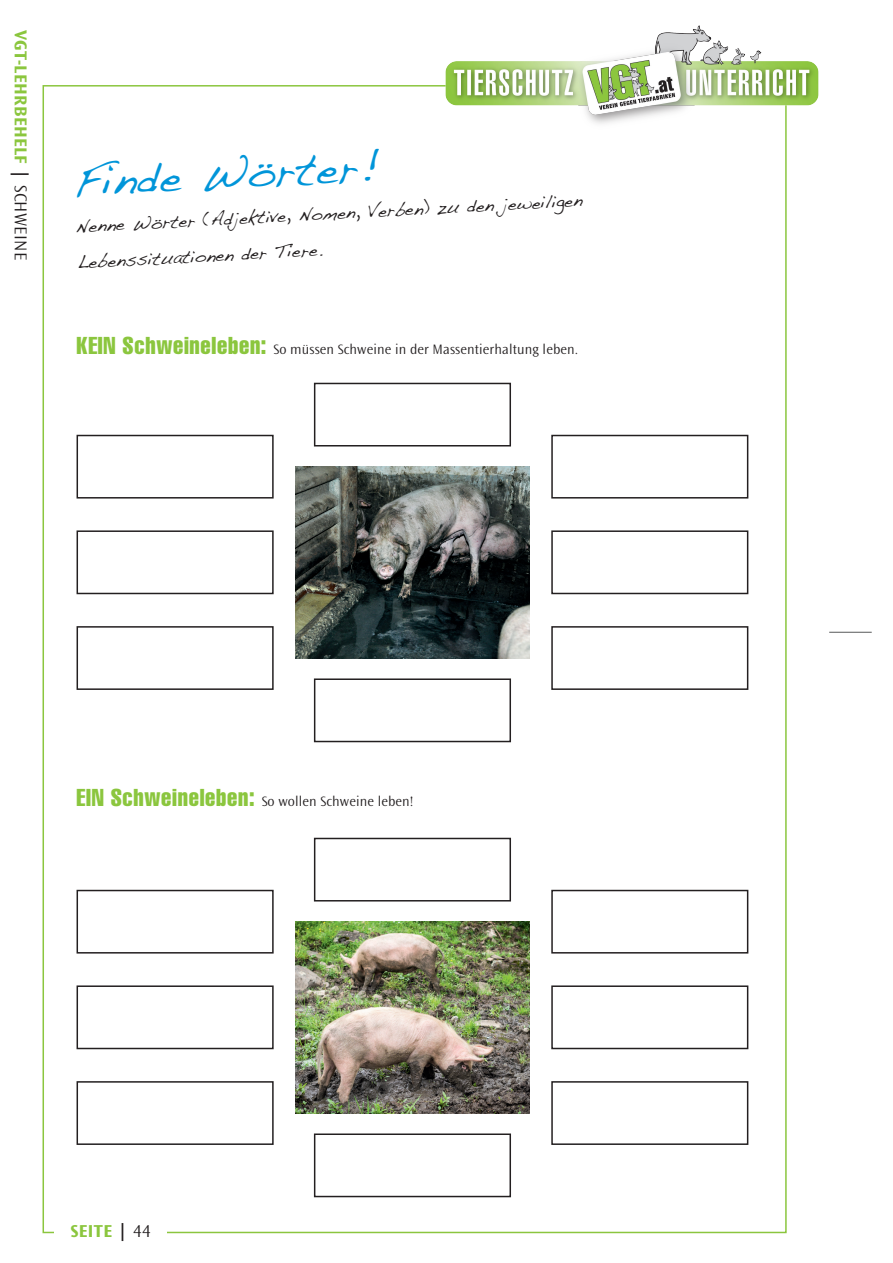
<style>
.page{position:relative;width:893px;height:1263px;background:#fff}
.page>*{position:absolute;margin:0;border:0;box-sizing:border-box;transform-origin:0 0}
.t1{font:45px "Handwriting Dakota";color:#0095d9}
.t2{font:18px/36px "Handwriting Dakota";color:#231f20}
.t3{font:700 18px "Ocean Sans Std";letter-spacing:.02em;color:#8bc63e}
.t4{font:300 14.25px "Ocean Sans Std";letter-spacing:.01em;color:#231f20}
.s1{color:#231f20}
.s2{font-weight:300;color:#231f20}
.s3{font-family:"Helvetica";font-weight:400;font-stretch:extra-condensed;font-size:24px;color:#8bc63e}
</style>
<div class="page">
<div style="left:43px;top:85px;width:744px;height:1148px;background:#fff;border:2px solid #8bc63e"></div>
<div style="left:54px;top:1224px;width:113px;height:27px;background:#fff"></div>
<hr style="left:829px;top:632px;width:43px;height:1px;background:#57585a">
<div style="left:77px;top:435px;width:197px;height:63px;border:2px solid #231f20"></div>
<div style="left:77px;top:626px;width:197px;height:64px;border:2px solid #231f20"></div>
<div style="left:77px;top:530px;width:197px;height:64px;border:2px solid #231f20"></div>
<div style="left:551px;top:435px;width:197px;height:63px;border:2px solid #231f20"></div>
<div style="left:551px;top:626px;width:197px;height:64px;border:2px solid #231f20"></div>
<div style="left:551px;top:530px;width:197px;height:64px;border:2px solid #231f20"></div>
<div style="left:314px;top:383px;width:197px;height:63px;border:2px solid #231f20"></div>
<div style="left:314px;top:678px;width:197px;height:64px;border:2px solid #231f20"></div>
<img style="left:296px;top:467px;width:233px;height:191px">
<div style="left:77px;top:890px;width:197px;height:63px;border:2px solid #231f20"></div>
<div style="left:77px;top:1081px;width:197px;height:64px;border:2px solid #231f20"></div>
<div style="left:77px;top:985px;width:197px;height:64px;border:2px solid #231f20"></div>
<div style="left:551px;top:890px;width:197px;height:63px;border:2px solid #231f20"></div>
<div style="left:551px;top:1081px;width:197px;height:64px;border:2px solid #231f20"></div>
<div style="left:551px;top:985px;width:197px;height:64px;border:2px solid #231f20"></div>
<div style="left:314px;top:838px;width:197px;height:63px;border:2px solid #231f20"></div>
<div style="left:314px;top:1133px;width:197px;height:64px;border:2px solid #231f20"></div>
<img style="left:296px;top:922px;width:233px;height:191px">
<img style="left:403px;top:25px;width:416px;height:108px">
<p class="t3" style="left:31px;top:30px;width:232px;rotate:90deg">VGT-LEHRBEHELF <span class="s1">|</span> <span class="s2">SCHWEINE</span></p>
<h1 class="t1" style="left:72px;top:155px;width:309px;rotate:-3deg">Finde Wörter!</h1>
<p class="t2" style="left:74px;top:208px;width:509px;rotate:-3deg">Nenne Wörter (Adjektive, Nomen, Verben) zu den jeweiligen<br>Lebenssituationen der Tiere.</p>
<p class="t4" style="left:77px;top:341px;width:503px"><span class="s3">KEIN Schweineleben:</span> So müssen Schweine in der Massentierhaltung leben.</p>
<p class="t4" style="left:77px;top:794px;width:339px"><span class="s3">EIN Schweineleben:</span> So wollen Schweine leben!</p>
<p class="t3" style="left:70px;top:1221px;width:82px">SEITE <span class="s1">|</span> <span class="s2">44</span></p>
</div>
